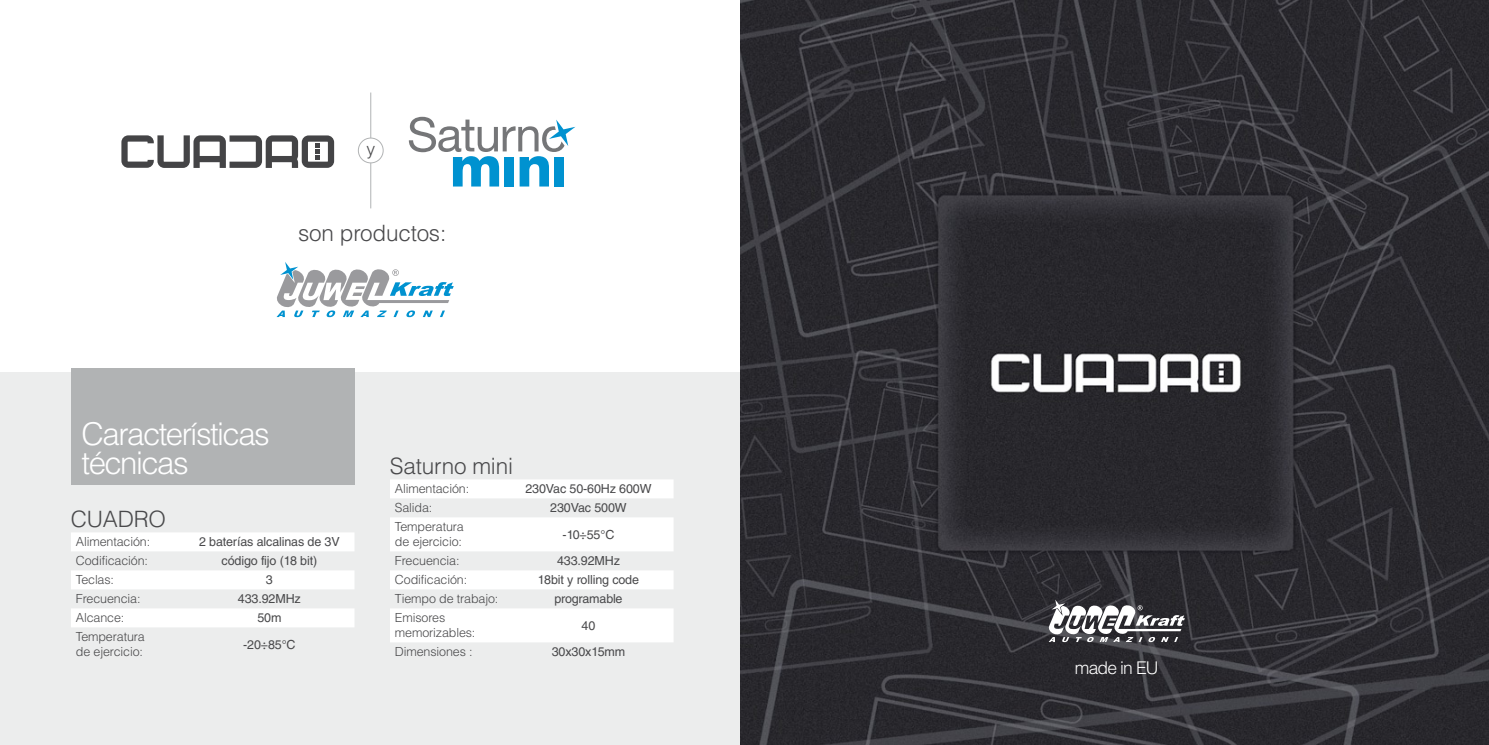
<style>
.page{position:relative;width:1489px;height:745px;background:#fff}
.page>*{position:absolute;margin:0;border:0;box-sizing:border-box;transform-origin:0 0}
.t1{font:300 31.25px/28.8px "Helvetica LT Std";letter-spacing:-.05em;color:#fff}
.t2{font:300 22.5px "Helvetica LT Std";letter-spacing:-.01em;color:#49494b}
.t3{font:300 17.5px "Helvetica LT Std";letter-spacing:-.05em;color:#fff}
.t4{font:300 17.5px "Helvetica LT Std";color:#49494b}
.t5{font:300 12.5px/15px "Helvetica LT Std";letter-spacing:-.01em;color:#49494b}
.t6{font:12.5px "Helvetica LT Std";letter-spacing:-.01em;color:#49494b}
</style>
<div class="page">
<div style="left:0;top:372px;width:741px;height:372px;background:#eceded"></div>
<svg style="left:71px;top:532px;width:283px;height:95px"></svg>
<svg style="left:390px;top:479px;width:283px;height:163px;fill:#fff"></svg>
<div style="left:71px;top:368px;width:283px;height:116px;background:#b1b3b4"></div>
<svg style="left:276px;top:262px;width:178px;height:55px"></svg>
<img style="left:741px;top:0;width:747px;height:744px">
<svg style="left:121px;top:135px;width:213px;height:33px"></svg>
<svg style="left:409px;top:117px;width:166px;height:69px"></svg>
<hr style="left:370px;top:92px;width:1px;height:116px;background:#b1b3b4">
<div style="left:358px;top:138px;width:25px;height:25px;background:#fff;border-radius:50%"></div>
<div style="left:358px;top:137px;width:25px;height:26px;border:1px solid #b1b3b4;border-radius:50%"></div>
<svg style="left:1048px;top:599px;width:136px;height:42px"></svg>
<h3 class="t4" style="left:366px;top:138px;width:10px">y</h3>
<h2 class="t2" style="left:298px;top:219px;width:149px">son productos:</h2>
<h1 class="t1" style="left:81px;top:419px;width:190px">Características técnicas</h1>
<h2 class="t2" style="left:71px;top:505px;width:97px">CUADRO</h2>
<p class="t5" style="left:76px;top:534px;width:76px">Alimentación:</p>
<p class="t6" style="left:199px;top:534px;width:142px">2 baterías alcalinas de 3V</p>
<p class="t5" style="left:76px;top:553px;width:74px">Codificación:</p>
<p class="t6" style="left:222px;top:553px;width:97px">código fijo (18 bit)</p>
<p class="t5" style="left:76px;top:572px;width:40px">Teclas:</p>
<p class="t6" style="left:266px;top:572px;width:8px">3</p>
<p class="t5" style="left:76px;top:591px;width:66px">Frecuencia:</p>
<p class="t6" style="left:238px;top:591px;width:64px">433.92MHz</p>
<p class="t5" style="left:76px;top:610px;width:50px">Alcance:</p>
<p class="t6" style="left:257px;top:610px;width:26px">50m</p>
<p class="t5" style="left:76px;top:629px;width:70px">Temperatura de ejercicio:</p>
<p class="t6" style="left:243px;top:636px;width:54px">-20÷85°C</p>
<h2 class="t2" style="left:390px;top:452px;width:124px">Saturno mini</h2>
<p class="t5" style="left:395px;top:481px;width:76px">Alimentación:</p>
<p class="t6" style="left:525px;top:481px;width:128px">230Vac 50-60Hz 600W</p>
<p class="t5" style="left:395px;top:500px;width:39px">Salida:</p>
<p class="t6" style="left:550px;top:500px;width:78px">230Vac 500W</p>
<p class="t5" style="left:395px;top:519px;width:70px">Temperatura de ejercicio:</p>
<p class="t6" style="left:562px;top:527px;width:53px">-10÷55°C</p>
<p class="t5" style="left:395px;top:553px;width:66px">Frecuencia:</p>
<p class="t6" style="left:557px;top:553px;width:64px">433.92MHz</p>
<p class="t5" style="left:395px;top:572px;width:74px">Codificación:</p>
<p class="t6" style="left:538px;top:572px;width:103px">18bit y rolling code</p>
<p class="t5" style="left:395px;top:591px;width:105px">Tiempo de trabajo:</p>
<p class="t6" style="left:554px;top:591px;width:70px">programable</p>
<p class="t5" style="left:395px;top:610px;width:82px">Emisores memorizables:</p>
<p class="t6" style="left:581px;top:618px;width:15px">40</p>
<p class="t5" style="left:395px;top:644px;width:79px">Dimensiones :</p>
<p class="t6" style="left:551px;top:644px;width:75px">30x30x15mm</p>
<h3 class="t3" style="left:1074px;top:656px;width:85px">made in EU</h3>
</div>
